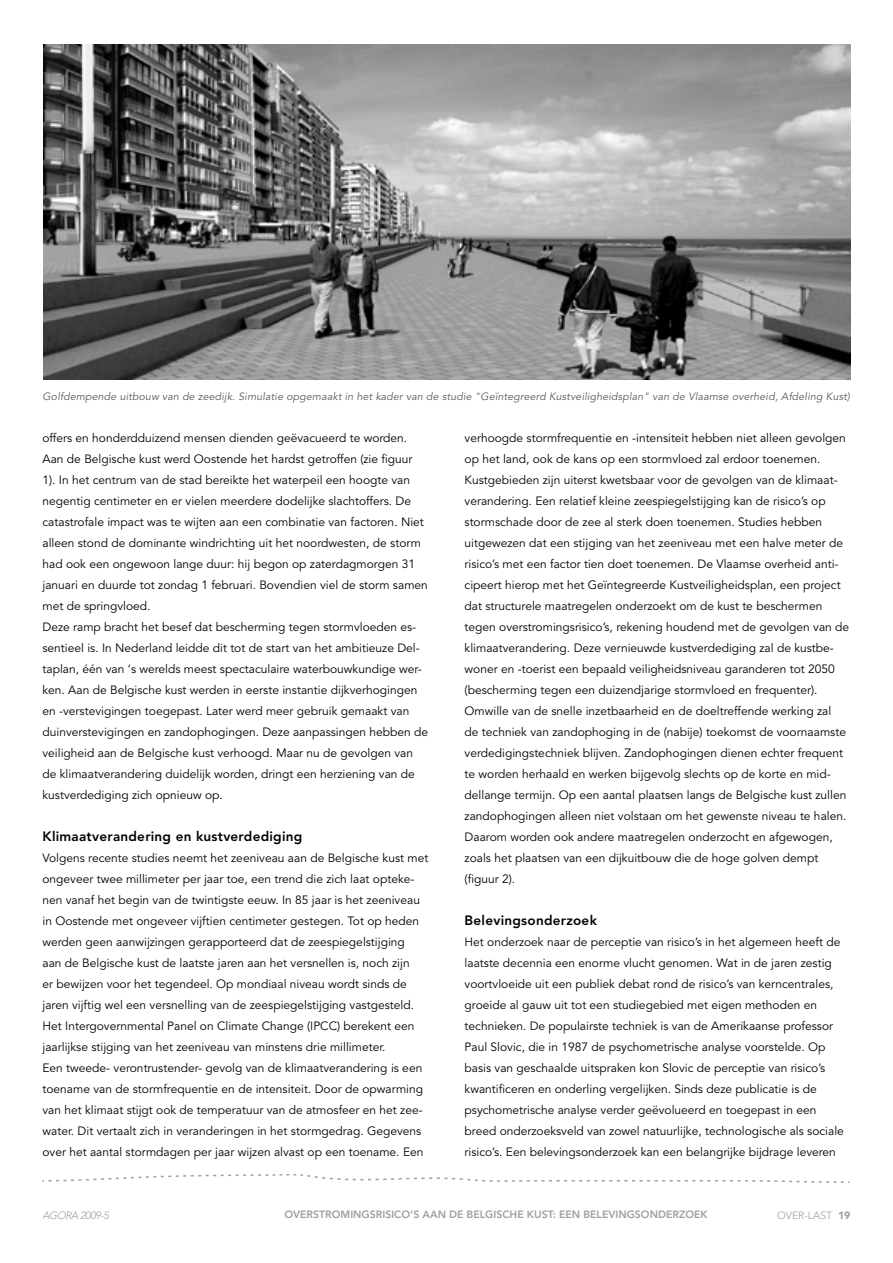
<style>
.page{position:relative;width:893px;height:1263px;background:#fff}
.page>*{position:absolute;margin:0;border:0;box-sizing:border-box;transform-origin:0 0}
.t1{font:800 13.5px "Avenir";letter-spacing:.02em;color:#000}
.t2{font:12px/21px "Avenir";color:#000}
.t3{font:italic 10.5px "Avenir";letter-spacing:.02em;color:#58595b}
.t4{font:800 10.5px "Avenir";color:#9d9fa2}
.t5{font:italic 300 10.5px "Avenir";letter-spacing:-.04em;color:#9d9fa2}
.t6{font:300 10.5px "Avenir";color:#9d9fa2}
.s1{font-weight:900}
</style>
<div class="page">
<svg style="left:42px;top:1174px;width:808px;height:9px"></svg>
<img style="left:43px;top:45px;width:807px;height:335px">
<p class="t3" style="left:43px;top:390px;width:809px">Golfdempende uitbouw van de zeedijk. Simulatie opgemaakt in het kader van de studie "Geïntegreerd Kustveiligheidsplan" van de Vlaamse overheid, Afdeling Kust)</p>
<p class="t2" style="left:43px;top:427px;width:387px">offers en honderdduizend mensen dienden geëvacueerd te worden.<br>Aan de Belgische kust werd Oostende het hardst getroffen (zie figuur 1). In het centrum van de stad bereikte het waterpeil een hoogte van negentig centimeter en er vielen meerdere dodelijke slachtoffers. De catastrofale impact was te wijten aan een combinatie van factoren. Niet alleen stond de dominante windrichting uit het noordwesten, de storm had ook een ongewoon lange duur: hij begon op zaterdagmorgen 31 januari en duurde tot zondag 1 februari. Bovendien viel de storm samen met de springvloed.<br>Deze ramp bracht het besef dat bescherming tegen stormvloeden es&shy;sentieel is. In Nederland leidde dit tot de start van het ambitieuze Del&shy;taplan, één van ‘s werelds meest spectaculaire waterbouwkundige wer&shy;ken. Aan de Belgische kust werden in eerste instantie dijkverhogingen en -verstevigingen toegepast. Later werd meer gebruik gemaakt van duinverstevigingen en zandophogingen. Deze aanpassingen hebben de veiligheid aan de Belgische kust verhoogd. Maar nu de gevolgen van de klimaatverandering duidelijk worden, dringt een herziening van de kustverdediging zich opnieuw op.</p>
<p class="t1" style="left:43px;top:828px;width:261px">KLIMAATVERANDERING EN KUSTVERDEDIGING</p>
<p class="t2" style="left:43px;top:847px;width:387px">Volgens recente studies neemt het zeeniveau aan de Belgische kust met ongeveer twee millimeter per jaar toe, een trend die zich laat opteke&shy;nen vanaf het begin van de twintigste eeuw. In 85 jaar is het zeeniveau in Oostende met ongeveer vijftien centimeter gestegen. Tot op heden werden geen aanwijzingen gerapporteerd dat de zeespiegelstijging<br>aan de Belgische kust de laatste jaren aan het versnellen is, noch zijn<br>er bewijzen voor het tegendeel. Op mondiaal niveau wordt sinds de jaren vijftig wel een versnelling van de zeespiegelstijging vastgesteld.<br>Het Intergovernmental Panel on Climate Change (IPCC) berekent een jaarlijkse stijging van het zeeniveau van minstens drie millimeter.<br>Een tweede- verontrustender- gevolg van de klimaatverandering is een toename van de stormfrequentie en de intensiteit. Door de opwarming van het klimaat stijgt ook de temperatuur van de atmosfeer en het zee&shy;water. Dit vertaalt zich in veranderingen in het stormgedrag. Gegevens over het aantal stormdagen per jaar wijzen alvast op een toename. Een</p>
<p class="t2" style="left:465px;top:427px;width:386px">verhoogde stormfrequentie en -intensiteit hebben niet alleen gevolgen op het land, ook de kans op een stormvloed zal erdoor toenemen.<br>Kustgebieden zijn uiterst kwetsbaar voor de gevolgen van de klimaat&shy;verandering. Een relatief kleine zeespiegelstijging kan de risico’s op stormschade door de zee al sterk doen toenemen. Studies hebben uitgewezen dat een stijging van het zeeniveau met een halve meter de risico’s met een factor tien doet toenemen. De Vlaamse overheid anti&shy;cipeert hierop met het Geïntegreerde Kustveiligheidsplan, een project dat structurele maatregelen onderzoekt om de kust te beschermen tegen overstromingsrisico’s, rekening houdend met de gevolgen van de klimaatverandering. Deze vernieuwde kustverdediging zal de kustbe&shy;woner en -toerist een bepaald veiligheidsniveau garanderen tot 2050 (bescherming tegen een duizendjarige stormvloed en frequenter).<br>Omwille van de snelle inzetbaarheid en de doeltreffende werking zal<br>de techniek van zandophoging in de (nabije) toekomst de voornaamste verdedigingstechniek blijven. Zandophogingen dienen echter frequent te worden herhaald en werken bijgevolg slechts op de korte en mid&shy;dellange termijn. Op een aantal plaatsen langs de Belgische kust zullen zandophogingen alleen niet volstaan om het gewenste niveau te halen.<br>Daarom worden ook andere maatregelen onderzocht en afgewogen, zoals het plaatsen van een dijkuitbouw die de hoge golven dempt (figuur 2).</p>
<p class="t1" style="left:465px;top:912px;width:134px">BELEVINGSONDERZOEK</p>
<p class="t2" style="left:465px;top:931px;width:381px">Het onderzoek naar de perceptie van risico’s in het algemeen heeft de laatste decennia een enorme vlucht genomen. Wat in de jaren zestig voortvloeide uit een publiek debat rond de risico’s van kerncentrales, groeide al gauw uit tot een studiegebied met eigen methoden en technieken. De populairste techniek is van de Amerikaanse professor Paul Slovic, die in 1987 de psychometrische analyse voorstelde. Op basis van geschaalde uitspraken kon Slovic de perceptie van risico’s kwantificeren en onderling vergelijken. Sinds deze publicatie is de psychometrische analyse verder geëvolueerd en toegepast in een breed onderzoeksveld van zowel natuurlijke, technologische als sociale risico’s. Een belevingsonderzoek kan een belangrijke bijdrage leveren</p>
<p class="t5" style="left:43px;top:1209px;width:68px">AGORA 2009-5</p>
<p class="t4" style="left:284px;top:1208px;width:17px">OVERSTROMINGSRISICO</p>
<p class="t4" style="left:410px;top:1208px;width:21px">’S AAN</p>
<p class="t4" style="left:449px;top:1208px;width:32px">DE BELGISCHE</p>
<p class="t4" style="left:527px;top:1208px;width:8px">KUST</p>
<p class="t4" style="left:553px;top:1208px;width:14px">: EEN</p>
<p class="t4" style="left:583px;top:1208px;width:8px">BELEVINGSONDERZOEK</p>
<p class="t6" style="left:777px;top:1209px;width:75px">OVER-LAST <span class="s1">19</span></p>
</div>
